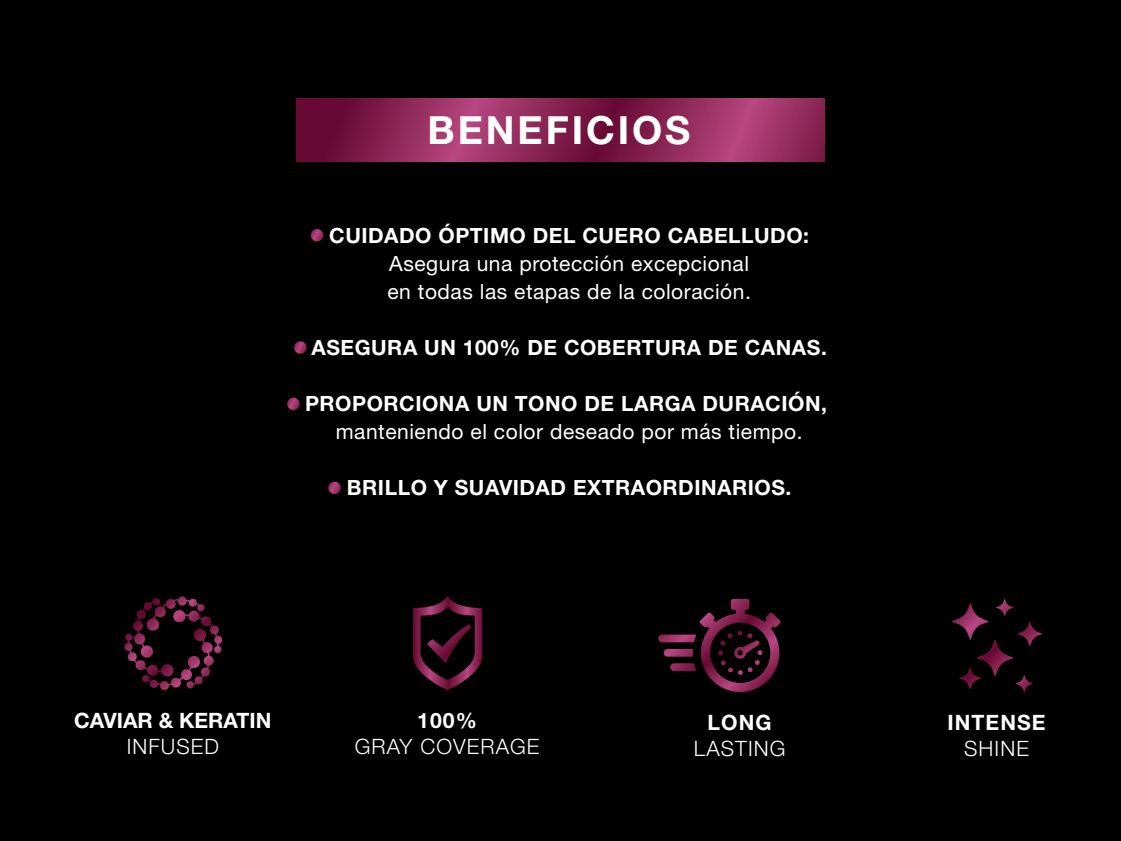
<style>
.page{position:relative;width:1121px;height:841px;background:#fff}
.page>*{position:absolute;margin:0;border:0;box-sizing:border-box;transform-origin:0 0}
.t1{font:700 38.76px "Helvetica Neue";letter-spacing:.075em;color:#fff}
.t2{font:300 21.18px "Helvetica Neue";letter-spacing:.05em;color:#fff}
.t3{font:700 21.18px "Helvetica Neue";color:#fff}
.t4{font:700 21.18px "Helvetica Neue";letter-spacing:.025em;color:#fff}
.t5{font:700 21.18px "Helvetica Neue";letter-spacing:.05em;color:#fff}
.t6{font:700 21px "Helvetica Neue";letter-spacing:.025em;color:#fff}
.t7{font:21px/28px "Helvetica Neue";letter-spacing:.025em;color:#fff}
</style>
<div class="page">
<div style="left:0;top:0;width:1120px;height:841px;background:#000"></div>
<svg style="left:296px;top:98px;width:528px;height:63px;background:#8c2757"></svg>
<svg style="left:311px;top:229px;width:12px;height:12px"></svg>
<svg style="left:294px;top:341px;width:12px;height:13px"></svg>
<svg style="left:287px;top:398px;width:12px;height:12px"></svg>
<svg style="left:328px;top:482px;width:12px;height:12px"></svg>
<svg style="left:413px;top:596px;width:69px;height:94px"></svg>
<svg style="left:124px;top:596px;width:98px;height:94px"></svg>
<svg style="left:952px;top:599px;width:89px;height:93px"></svg>
<svg style="left:658px;top:599px;width:122px;height:93px"></svg>
<h1 class="t1" style="left:427px;top:106px;width:264px">BENEFICIOS</h1>
<p class="t6" style="left:329px;top:222px;width:481px">CUIDADO ÓPTIMO DEL CUERO CABELLUDO:</p>
<p class="t7" style="left:387px;top:249px;width:365px">Asegura una protección excepcional en todas las etapas de la coloración.</p>
<p class="t6" style="left:311px;top:334px;width:516px">ASEGURA UN 100% DE COBERTURA DE CANAS.</p>
<p class="t6" style="left:305px;top:390px;width:523px">PROPORCIONA UN TONO DE LARGA DURACIÓN,</p>
<p class="t7" style="left:336px;top:417px;width:468px">manteniendo el color deseado por más tiempo.</p>
<p class="t6" style="left:347px;top:474px;width:446px">BRILLO Y SUAVIDAD EXTRAORDINARIOS.</p>
<p class="t3" style="left:74px;top:707px;width:199px">CAVIAR &amp; KERATIN</p>
<p class="t2" style="left:127px;top:733px;width:94px">INFUSED</p>
<p class="t4" style="left:417px;top:707px;width:61px">100%</p>
<p class="t2" style="left:354px;top:733px;width:186px">GRAY COVERAGE</p>
<p class="t4" style="left:707px;top:710px;width:65px">LONG</p>
<p class="t2" style="left:693px;top:736px;width:93px">LASTING</p>
<p class="t5" style="left:947px;top:710px;width:100px">INTENSE</p>
<p class="t2" style="left:963px;top:736px;width:66px">SHINE</p>
</div>
